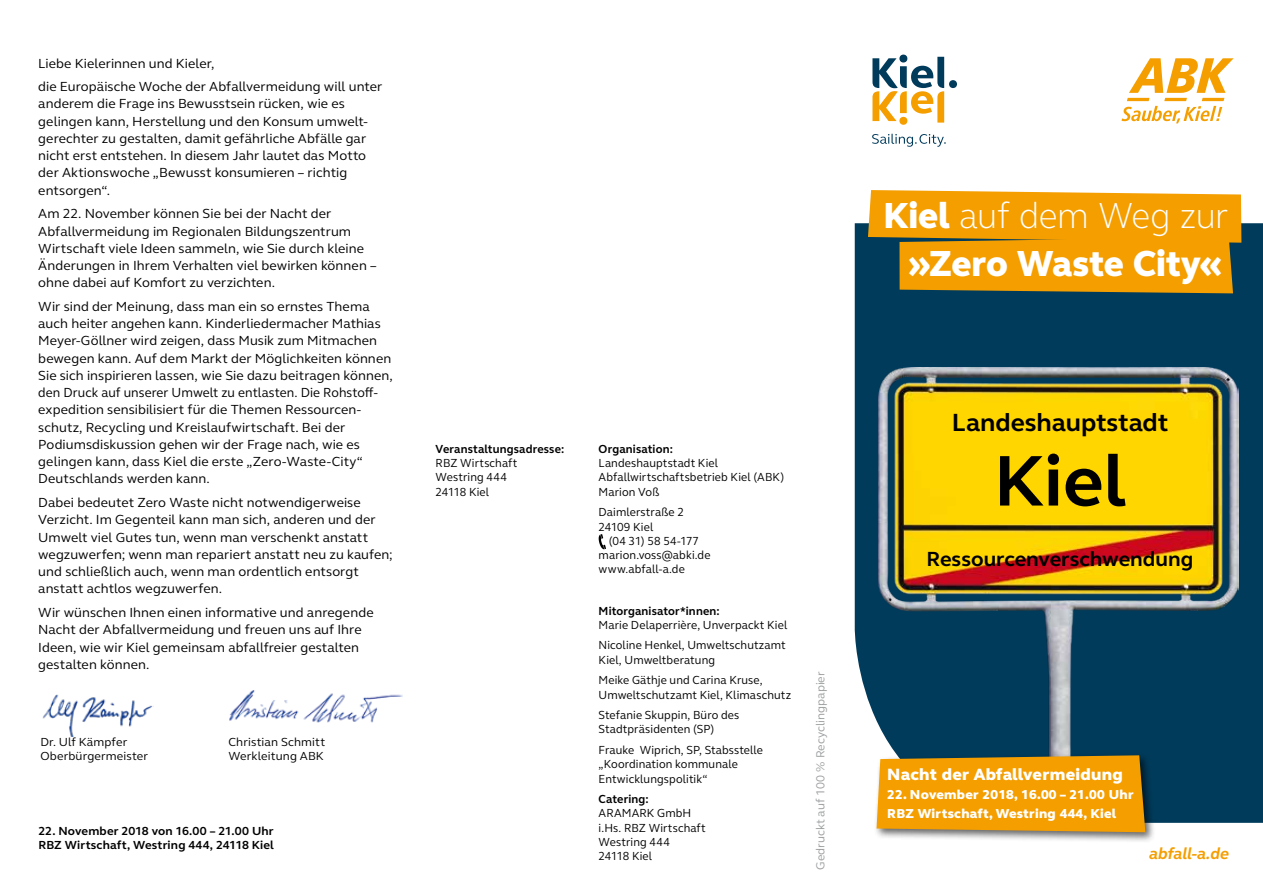
<style>
.page{position:relative;width:1263px;height:893px;background:#fff}
.page>*{position:absolute;margin:0;border:0;box-sizing:border-box;transform-origin:0 0}
.t1{font:700 73.5px "FS Elliot";color:#000}
.t2{font:300 37.2px "FS Elliot";letter-spacing:-.015em;color:#fff;scale:.95 1}
.t3{font:800 37.2px "FS Elliot";letter-spacing:-.01em;color:#fff;scale:.95 1}
.t4{font:700 25.5px "FS Elliot";color:#000}
.t5{font:700 21px "FS Elliot";color:#000}
.t6{font:800 16.8px "FS Elliot";letter-spacing:.02em;color:#fff}
.t7{font:italic 700 16.5px "FS Elliot";letter-spacing:-.01em;color:#f49e00}
.t8{font:13.5px/17.2px "FS Elliot";letter-spacing:.005em;color:#000}
.t9{font:800 13.35px/19.4px "FS Elliot";letter-spacing:.02em;color:#fff}
.t10{font:12px/14.2px "FS Elliot";letter-spacing:.01em;color:#000;scale:.95 1}
.t11{font:700 12px/14.2px "FS Elliot";letter-spacing:.015em;color:#000}
.t12{font:700 12px "FS Elliot";letter-spacing:.015em;color:#000;scale:.95 1}
.t13{font:12px/14.2px "FS Elliot";letter-spacing:.01em;color:#000}
.t14{font:12px "FS Elliot";color:#9c9e9f}
.s1{font-weight:800}
</style>
<div class="page">
<div style="left:855px;top:223px;width:408px;height:600px;background:#003b5b"></div>
<img style="left:229px;top:690px;width:174px;height:33px">
<img style="left:42px;top:694px;width:112px;height:42px">
<img style="left:878px;top:368px;width:360px;height:439px">
<svg style="left:599px;top:534px;width:7px;height:15px"></svg>
<svg style="left:868px;top:190px;width:373px;height:103px;background:#e0980d"></svg>
<div style="left:949px;top:80px;width:8px;height:8px;background:#003b5b;border-radius:50%"></div>
<svg style="left:872px;top:134px;width:74px;height:13px"></svg>
<svg style="left:872px;top:57px;width:72px;height:66px"></svg>
<div style="left:899px;top:117px;width:8px;height:8px;background:#f49e00;border-radius:50%"></div>
<svg style="left:1121px;top:58px;width:113px;height:65px"></svg>
<div style="left:874px;top:752px;width:282px;height:91px;background:#000;opacity:.6"></div>
<svg style="left:876px;top:755px;width:269px;height:77px;background:#e99b08"></svg>
<p class="t8" style="left:38px;top:51px;width:346px;line-height:23.7px">Liebe Kielerinnen und Kieler,<br>die Europäische Woche der Abfallvermeidung will unter</p>
<p class="t8" style="left:38px;top:95px;width:331px">anderem die Frage ins Bewusstsein rücken, wie es gelingen kann, Herstellung und den Konsum umwelt&shy;gerechter zu gestalten, damit gefährliche Abfälle gar nicht erst entstehen. In diesem Jahr lautet das Motto der Aktionswoche „Bewusst konsumieren – richtig entsorgen“.</p>
<p class="t8" style="left:38px;top:205px;width:340px">Am 22. November können Sie bei der Nacht der Abfallvermeidung im Regionalen Bildungszentrum Wirtschaft viele Ideen sammeln, wie Sie durch kleine Änderungen in Ihrem Verhalten viel bewirken können – ohne dabei auf Komfort zu verzichten.</p>
<p class="t8" style="left:38px;top:297px;width:356px">Wir sind der Meinung, dass man ein so ernstes Thema auch heiter angehen kann. Kinderliedermacher Mathias Meyer-Göllner wird zeigen, dass Musik zum Mitmachen bewegen kann. Auf dem Markt der Möglichkeiten können Sie sich inspirieren lassen, wie Sie dazu beitragen können, den Druck auf unserer Umwelt zu entlasten. Die Rohstoff&shy;expedition sensibilisiert für die Themen Ressourcen&shy;schutz, Recycling und Kreislaufwirtschaft. Bei der Podiumsdiskussion gehen wir der Frage nach, wie es gelingen kann, dass Kiel die erste „Zero-Waste-City“ Deutschlands werden kann.</p>
<p class="t8" style="left:38px;top:494px;width:356px">Dabei bedeutet Zero Waste nicht notwendigerweise Verzicht. Im Gegenteil kann man sich, anderen und der Umwelt viel Gutes tun, wenn man verschenkt anstatt wegzuwerfen; wenn man repariert anstatt neu zu kaufen; und schließlich auch, wenn man ordentlich entsorgt anstatt achtlos wegzuwerfen.</p>
<p class="t8" style="left:38px;top:603px;width:337px">Wir wünschen Ihnen einen informative und anregende Nacht der Abfallvermeidung und freuen uns auf Ihre Ideen, wie wir Kiel gemeinsam abfallfreier gestalten gestalten können.</p>
<p class="t13" style="left:40px;top:735px;width:109px">Dr. Ulf Kämpfer<br>Oberbürgermeister</p>
<p class="t13" style="left:228px;top:735px;width:98px">Christian Schmitt<br>Werkleitung ABK</p>
<p class="t11" style="left:38px;top:823px;width:237px">22. November 2018 von 16.00 – 21.00 Uhr<br>RBZ Wirtschaft, Westring 444, 24118 Kiel</p>
<p class="t12" style="left:436px;top:441px;width:137px">Veranstaltungsadresse:</p>
<p class="t10" style="left:436px;top:456px;width:87px">RBZ Wirtschaft<br>Westring 444<br>24118 Kiel</p>
<p class="t12" style="left:599px;top:441px;width:80px">Organisation:</p>
<p class="t10" style="left:599px;top:456px;width:197px">Landeshauptstadt Kiel<br>Abfallwirtschaftsbetrieb Kiel (ABK)<br>Marion Voß</p>
<p class="t10" style="left:599px;top:505px;width:91px">Daimlerstraße 2<br>24109 Kiel</p>
<p class="t10" style="left:599px;top:533px;width:119px;text-indent:10px">(04 31) 58 54-177 marion.voss@abki.de www.abfall-a.de</p>
<p class="t12" style="left:599px;top:602px;width:129px">Mitorganisator*innen:</p>
<p class="t10" style="left:599px;top:614px;width:200px;line-height:20.7px">Marie Delaperrière, Unverpackt Kiel<br>Nicoline Henkel, Umweltschutzamt</p>
<p class="t10" style="left:599px;top:649px;width:174px;line-height:20.7px">Kiel, Umweltberatung<br>Meike Gäthje und Carina Kruse,</p>
<p class="t10" style="left:599px;top:684px;width:204px;line-height:20.7px">Umweltschutzamt Kiel, Klimaschutz<br>Stefanie Skuppin, Büro des</p>
<p class="t10" style="left:599px;top:719px;width:174px;line-height:20.7px">Stadtpräsidenten (SP)<br>Frauke Wiprich, SP, Stabsstelle</p>
<p class="t10" style="left:599px;top:757px;width:148px">„Koordination kommunale<br>Entwicklungspolitik“</p>
<p class="t12" style="left:599px;top:791px;width:54px">Catering:</p>
<p class="t10" style="left:599px;top:806px;width:114px">ARAMARK GmbH i.Hs. RBZ Wirtschaft<br>Westring 444<br>24118 Kiel</p>
<p class="t14" style="left:812px;top:870px;width:200px;rotate:-90deg">Gedruckt auf 100 % Recyclingpapier</p>
<h2 class="t2" style="left:884px;top:190px;width:364px"><span class="s1">Kiel</span> auf dem Weg zur</h2>
<h2 class="t3" style="left:909px;top:239px;width:331px">»Zero Waste City«</h2>
<h3 class="t4" style="left:952px;top:405px;width:218px">Landeshauptstadt</h3>
<h1 class="t1" style="left:994px;top:431px;width:134px">Kiel</h1>
<h3 class="t5" style="left:926px;top:545px;width:268px">Ressourcenverschwendung</h3>
<p class="t6" style="left:887px;top:763px;width:237px">Nacht der Abfallvermeidung</p>
<p class="t9" style="left:887px;top:785px;width:248px">22. November 2018, 16.00 – 21.00 Uhr<br>RBZ Wirtschaft, Westring 444, Kiel</p>
<p class="t7" style="left:1149px;top:842px;width:81px">abfall-a.de</p>
</div>
